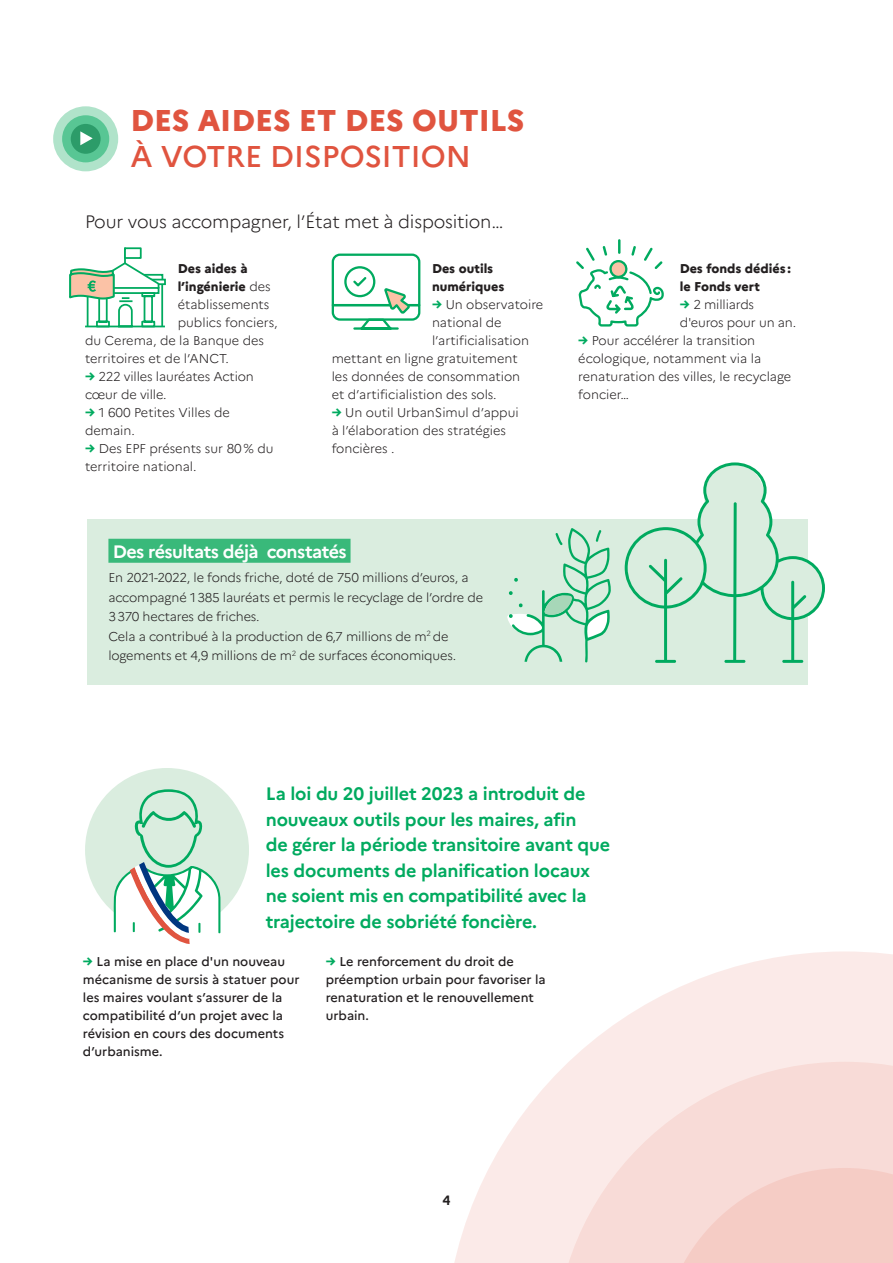
<style>
.page{position:relative;width:893px;height:1263px;background:#fff}
.page>*{position:absolute;margin:0;border:0;box-sizing:border-box;transform-origin:0 0}
.t1{font:800 30px/36px "Marianne";color:#e0543f}
.texte{font:700 18px/25.5px "Marianne";letter-spacing:-.01em;color:#00aa5f}
.texte-2{font:300 18px "Marianne";letter-spacing:-.01em;color:#231f20}
.texte-3{font:700 18px "Marianne";letter-spacing:-.03em;color:#fff}
.t2{font:700 13.5px "Marianne";color:#231f20}
.texte-4{font:300 12.75px/18px "Marianne";color:#231f20}
.texte-5{font:500 12.75px/18px "Marianne";color:#231f20}
.texte-6{font:800 12.75px/18px "Marianne";color:#231f20}
.s1{font-weight:500}
.s2{font-weight:300}
.s3{font-weight:800;color:#00aa5f}
</style>
<div class="page">
<svg style="left:454px;top:951px;width:439px;height:312px;fill:#fbeae8"></svg>
<svg style="left:555px;top:1062px;width:338px;height:201px;background:#f9e0dd"></svg>
<svg style="left:661px;top:1168px;width:232px;height:95px;background:#f5d0ca"></svg>
<div style="left:87px;top:519px;width:721px;height:166px;background:#daeddf"></div>
<svg style="left:53px;top:106px;width:65px;height:65px;background:#b0e3ca"></svg>
<div style="left:62px;top:115px;width:47px;height:47px;background:#58c694;border-radius:50%"></div>
<div style="left:71px;top:124px;width:30px;height:30px;background:#2c9c69;border-radius:50%"></div>
<svg style="left:80px;top:131px;width:13px;height:14px"></svg>
<div style="left:108px;top:539px;width:243px;height:24px;background:#39b97a"></div>
<svg style="left:69px;top:247px;width:97px;height:81px"></svg>
<svg style="left:331px;top:253px;width:90px;height:77px"></svg>
<svg style="left:576px;top:239px;width:88px;height:88px"></svg>
<svg style="left:625px;top:462px;width:200px;height:201px"></svg>
<svg style="left:507px;top:528px;width:104px;height:134px"></svg>
<div style="left:85px;top:768px;width:164px;height:164px;background:#daeddf;border-radius:50%"></div>
<svg style="left:114px;top:789px;width:106px;height:155px"></svg>
<p class="t1" style="left:130px;top:99px;width:395px">DES AIDES ET DES OUTILS<br><span class="s1">À VOTRE DISPOSITION</span></p>
<p class="texte-2" style="left:85px;top:208px;width:420px">Pour vous accompagner, l’État met à disposition…</p>
<p class="texte-6" style="left:178px;top:259px;width:71px">Des aides à</p>
<p class="texte-6" style="left:178px;top:277px;width:95px">l’ingénierie <span class="s2">des</span></p>
<p class="texte-4" style="left:178px;top:295px;width:93px">établissements</p>
<p class="texte-4" style="left:178px;top:313px;width:101px">publics fonciers,</p>
<p class="texte-4" style="left:85px;top:331px;width:181px">du Cerema, de la Banque des</p>
<p class="texte-4" style="left:85px;top:349px;width:145px">territoires et de l’ANCT.</p>
<p class="texte-4" style="left:85px;top:367px;width:170px"><span class="s3">→</span> 222 villes lauréates Action cœur de ville.</p>
<p class="texte-4" style="left:85px;top:403px;width:146px"><span class="s3">→</span> 1 600 Petites Villes de demain.</p>
<p class="texte-4" style="left:85px;top:439px;width:190px"><span class="s3">→</span> Des EPF présents sur 80 % du territoire national.</p>
<p class="texte-6" style="left:432px;top:258px;width:74px">Des outils numériques</p>
<p class="texte-4" style="left:432px;top:294px;width:113px"><span class="s3">→</span> Un observatoire</p>
<p class="texte-4" style="left:432px;top:312px;width:71px">national de</p>
<p class="texte-4" style="left:432px;top:330px;width:98px">l’artificialisation</p>
<p class="texte-4" style="left:332px;top:348px;width:188px">mettant en ligne gratuitement</p>
<p class="texte-4" style="left:332px;top:366px;width:190px">les données de consommation</p>
<p class="texte-4" style="left:332px;top:384px;width:167px">et d’artificialistion des sols.</p>
<p class="texte-4" style="left:332px;top:402px;width:189px"><span class="s3">→</span> Un outil UrbanSimul d’appui à l’élaboration des stratégies foncières .</p>
<p class="texte-3" style="left:113px;top:538px;width:235px">Des résultats déjà constatés</p>
<p class="texte-4" style="left:108px;top:567px;width:376px;line-height:19.5px">En 2021-2022, le fonds friche, doté de 750 millions d’euros, a accompagné 1 385 lauréats et permis le recyclage de l’ordre de 3 370 hectares de friches.<br>Cela a contribué à la production de 6,7 millions de m<sup>2</sup> de logements et 4,9 millions de m<sup>2</sup> de surfaces économiques.</p>
<p class="texte-6" style="left:680px;top:259px;width:113px">Des fonds dédiés : le Fonds vert</p>
<p class="texte-4" style="left:680px;top:295px;width:118px"><span class="s3">→</span> 2 milliards d'euros pour un an.</p>
<p class="texte-4" style="left:578px;top:331px;width:215px"><span class="s3">→</span> Pour accélérer la transition écologique, notamment via la renaturation des villes, le recyclage foncier…</p>
<p class="texte" style="left:266px;top:780px;width:346px">La loi du 20 juillet 2023 a introduit de nouveaux outils pour les maires, afin<br>de gérer la période transitoire avant que les documents de planification locaux ne soient mis en compatibilité avec la trajectoire de sobriété foncière.</p>
<p class="texte-5" style="left:83px;top:952px;width:218px"><span class="s3">→</span> La mise en place d'un nouveau mécanisme de sursis à statuer pour les maires voulant s’assurer de la compatibilité d’un projet avec la révision en cours des documents d’urbanisme.</p>
<p class="texte-5" style="left:326px;top:952px;width:221px"><span class="s3">→</span> Le renforcement du droit de préemption urbain pour favoriser la renaturation et le renouvellement urbain.</p>
<p class="t2" style="left:442px;top:1190px;width:10px">4</p>
</div>
